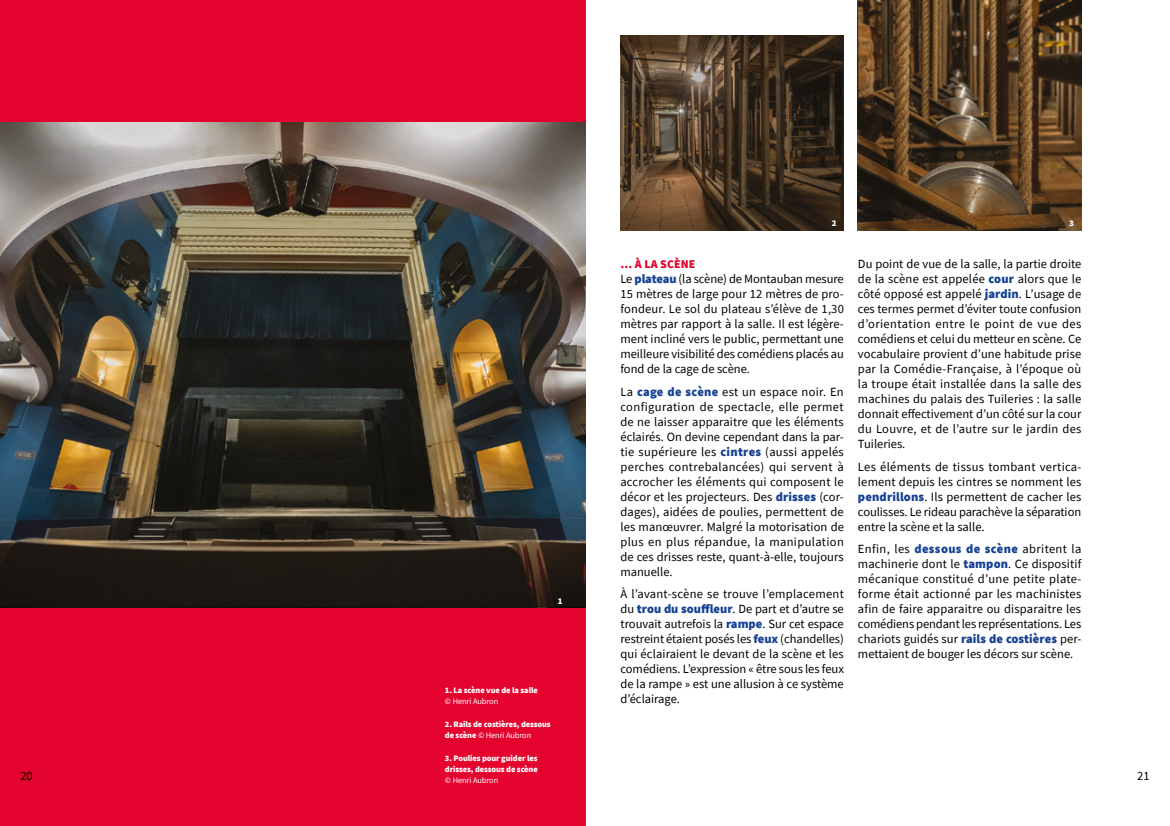
<style>
.page{position:relative;width:1170px;height:826px;background:#fff}
.page>*{position:absolute;margin:0;border:0;box-sizing:border-box;transform-origin:0 0}
.t1{font:12.5px/15px "Source Sans Pro";color:#000;text-align:justify}
.t2{font:900 11.88px "Source Sans Pro";letter-spacing:.01em;color:#e4032e}
.t3{font:900 8.75px "Source Sans Pro";color:#fff}
.t4{font:900 8.38px/11.2px "Source Sans Pro";letter-spacing:-.01em;color:#fff}
.t5{font:8.38px "Source Sans Pro";letter-spacing:-.01em;color:#fff}
.s1{font-weight:900;color:#164194}
.s2{font-weight:400}
</style>
<div class="page">
<div style="left:0;top:0;width:585px;height:826px;background:#e4032e"></div>
<img style="left:620px;top:35px;width:223px;height:196px">
<img style="left:857px;top:0;width:224px;height:231px">
<img style="left:0;top:122px;width:585px;height:485px">
<p class="t3" style="left:831px;top:217px;width:6px">2</p>
<p class="t3" style="left:1069px;top:217px;width:6px">3</p>
<p class="t2" style="left:620px;top:256px;width:77px">… À LA SCÈNE</p>
<p class="t1" style="left:620px;top:271px;width:225px">Le <span class="s1">plateau</span> (la scène) de Montauban mesure 15 mètres de large pour 12 mètres de pro&shy;fondeur. Le sol du plateau s’élève de 1,30 mètres par rapport à la salle. Il est légère&shy;ment incliné vers le public, permettant une meilleure visibilité des comédiens placés au fond de la cage de scène.</p>
<p class="t1" style="left:620px;top:384px;width:225px">La <span class="s1">cage de scène</span> est un espace noir. En configuration de spectacle, elle permet de ne laisser apparaitre que les éléments éclairés. On devine cependant dans la par&shy;tie supérieure les <span class="s1">cintres</span> (aussi appelés perches contrebalancées) qui servent à accrocher les éléments qui composent le décor et les projecteurs. Des <span class="s1">drisses</span> (cor&shy;dages), aidées de poulies, permettent de les manœuvrer. Malgré la motorisation de plus en plus répandue, la manipulation de ces drisses reste, quant-à-elle, toujours manuelle.</p>
<p class="t1" style="left:620px;top:586px;width:225px">À l’avant-scène se trouve l’emplacement du <span class="s1">trou du souffleur</span>. De part et d’autre se trouvait autrefois la <span class="s1">rampe</span>. Sur cet espace restreint étaient posés les <span class="s1">feux</span> (chandelles) qui éclairaient le devant de la scène et les comédiens. L’expression « être sous les feux de la rampe » est une allusion à ce système d’éclairage.</p>
<p class="t1" style="left:857px;top:256px;width:225px">Du point de vue de la salle, la partie droite de la scène est appelée <span class="s1">cour</span> alors que le côté opposé est appelé <span class="s1">jardin</span>. L’usage de ces termes permet d’éviter toute confusion d’orientation entre le point de vue des comédiens et celui du metteur en scène. Ce vocabulaire provient d’une habitude prise par la Comédie-Française, à l’époque où la troupe était installée dans la salle des machines du palais des Tuileries : la salle donnait effectivement d’un côté sur la cour du Louvre, et de l’autre sur le jardin des Tuileries.</p>
<p class="t1" style="left:857px;top:459px;width:225px">Les éléments de tissus tombant vertica&shy;lement depuis les cintres se nomment les <span class="s1">pendrillons</span>. Ils permettent de cacher les coulisses. Le rideau parachève la séparation entre la scène et la salle.</p>
<p class="t1" style="left:857px;top:541px;width:225px">Enfin, les <span class="s1">dessous de scène</span> abritent la machinerie dont le <span class="s1">tampon</span>. Ce dispositif mécanique constitué d’une petite plate&shy;forme était actionné par les machinistes afin de faire apparaitre ou disparaitre les comédiens pendant les représentations. Les chariots guidés sur <span class="s1">rails de costières</span> per&shy;mettaient de bouger les décors sur scène.</p>
<p class="t3" style="left:557px;top:594px;width:6px">1</p>
<p class="t4" style="left:445px;top:684px;width:94px">1. La scène vue de la salle</p>
<p class="t5" style="left:445px;top:696px;width:55px">© Henri Aubron</p>
<p class="t4" style="left:445px;top:718px;width:107px">2. Rails de costières, dessous de scène <span class="s2">© Henri Aubron</span></p>
<p class="t4" style="left:445px;top:752px;width:94px">3. Poulies pour guider les drisses, dessous de scène</p>
<p class="t5" style="left:445px;top:775px;width:55px">© Henri Aubron</p>
<p class="t1" style="left:20px;top:768px;width:14px">20</p>
<p class="t1" style="left:1136px;top:768px;width:14px">21</p>
</div>
